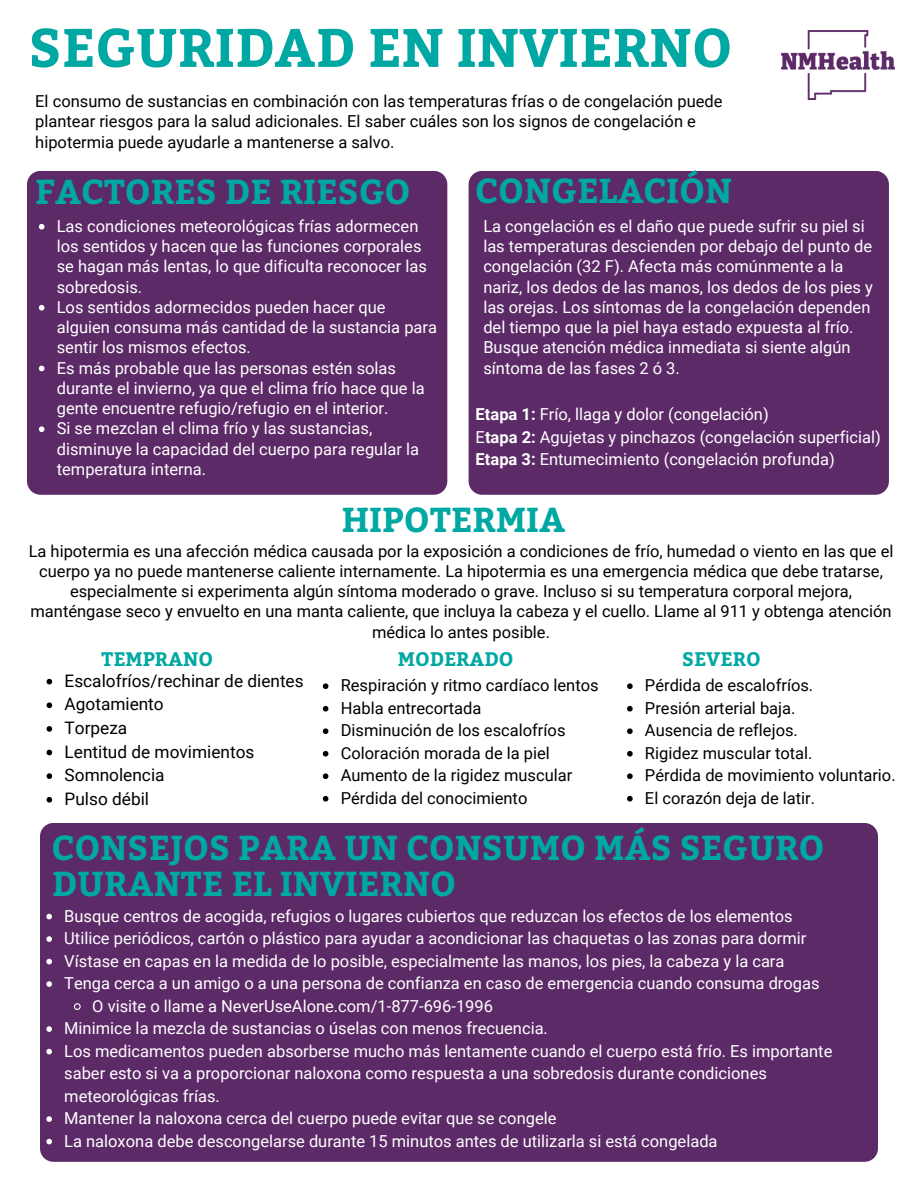
<style>
.page{position:relative;width:918px;height:1188px;background:#fff}
.page>*{position:absolute;margin:0;border:0;box-sizing:border-box;transform-origin:0 0}
.t1{font:700 54px "Bitter";color:#00a8a3}
.t2{font:700 34.5px/36px "Bitter";color:#00a8a3}
.t3{font:700 19.5px "Bitter";color:#00a8a3}
.t4{font:17.25px "Roboto";color:#000}
.t5{font:16.5px/20.2px "Roboto";color:#fff}
.t6{font:16.5px/20.2px "Roboto";color:#000}
.s1{font-weight:700}
</style>
<div class="page">
<div style="left:469px;top:171px;width:420px;height:324px;background:#5d2a68"></div>
<div style="left:27px;top:171px;width:420px;height:324px;background:#5d2a68"></div>
<div style="left:40px;top:823px;width:838px;height:339px;background:#5d2a68"></div>
<img style="left:781px;top:31px;width:114px;height:69px">
<svg style="left:46px;top:914px;width:6px;height:5px"></svg>
<svg style="left:46px;top:936px;width:6px;height:6px"></svg>
<svg style="left:46px;top:959px;width:6px;height:5px"></svg>
<svg style="left:46px;top:981px;width:6px;height:6px"></svg>
<svg style="left:73px;top:1002px;width:9px;height:9px"></svg>
<svg style="left:46px;top:1026px;width:6px;height:6px"></svg>
<svg style="left:46px;top:1049px;width:6px;height:5px"></svg>
<svg style="left:46px;top:1116px;width:6px;height:6px"></svg>
<svg style="left:46px;top:1139px;width:6px;height:5px"></svg>
<svg style="left:39px;top:224px;width:5px;height:6px"></svg>
<svg style="left:39px;top:305px;width:5px;height:6px"></svg>
<svg style="left:39px;top:366px;width:5px;height:5px"></svg>
<svg style="left:39px;top:426px;width:5px;height:6px"></svg>
<svg style="left:47px;top:679px;width:5px;height:5px"></svg>
<svg style="left:47px;top:702px;width:5px;height:6px"></svg>
<svg style="left:47px;top:726px;width:5px;height:6px"></svg>
<svg style="left:47px;top:750px;width:5px;height:5px"></svg>
<svg style="left:47px;top:773px;width:5px;height:6px"></svg>
<svg style="left:47px;top:797px;width:5px;height:6px"></svg>
<svg style="left:323px;top:683px;width:5px;height:6px"></svg>
<svg style="left:323px;top:706px;width:5px;height:6px"></svg>
<svg style="left:323px;top:728px;width:5px;height:6px"></svg>
<svg style="left:323px;top:751px;width:5px;height:6px"></svg>
<svg style="left:323px;top:773px;width:5px;height:6px"></svg>
<svg style="left:323px;top:796px;width:5px;height:6px"></svg>
<svg style="left:627px;top:683px;width:6px;height:6px"></svg>
<svg style="left:627px;top:706px;width:6px;height:6px"></svg>
<svg style="left:627px;top:728px;width:6px;height:6px"></svg>
<svg style="left:627px;top:751px;width:6px;height:6px"></svg>
<svg style="left:627px;top:773px;width:6px;height:6px"></svg>
<svg style="left:627px;top:796px;width:6px;height:6px"></svg>
<h1 class="t1" style="left:29px;top:8px;width:705px">SEGURIDAD EN INVIERNO</h1>
<p class="t6" style="left:35px;top:91px;width:689px">El consumo de sustancias en combinación con las temperaturas frías o de congelación puede plantear riesgos para la salud adicionales. El saber cuáles son los signos de congelación e hipotermia puede ayudarle a mantenerse a salvo.</p>
<p class="t2" style="left:476px;top:171px;width:258px">CONGELACIÓN</p>
<h2 class="t5" style="left:483px;top:216px;width:391px">La congelación es el daño que puede sufrir su piel si las temperaturas descienden por debajo del punto de congelación (32 F). Afecta más comúnmente a la nariz, los dedos de las manos, los dedos de los pies y las orejas. Los síntomas de la congelación dependen del tiempo que la piel haya estado expuesta al frío.<br>Busque atención médica inmediata si siente algún síntoma de las fases 2 ó 3.</h2>
<p class="t5" style="left:476px;top:405px;width:295px"><span class="s1">Etapa 1:</span> Frío, llaga y dolor (congelación)</p>
<h3 class="t5" style="left:476px;top:427px;width:407px">E<span class="s1">tapa 2:</span> Agujetas y pinchazos (congelación superficial)</h3>
<h3 class="t5" style="left:476px;top:450px;width:361px"><span class="s1">Etapa 3:</span> Entumecimiento (congelación profunda)</h3>
<p class="t2" style="left:35px;top:172px;width:377px">FACTORES DE RIESGO</p>
<p class="t5" style="left:57px;top:216px;width:372px">Las condiciones meteorológicas frías adormecen los sentidos y hacen que las funciones corporales se hagan más lentas, lo que dificulta reconocer las sobredosis.</p>
<p class="t5" style="left:57px;top:297px;width:382px">Los sentidos adormecidos pueden hacer que alguien consuma más cantidad de la sustancia para sentir los mismos efectos.</p>
<p class="t5" style="left:57px;top:358px;width:369px">Es más probable que las personas estén solas durante el invierno, ya que el clima frío hace que la gente encuentre refugio/refugio en el interior.</p>
<p class="t5" style="left:57px;top:419px;width:364px">Si se mezclan el clima frío y las sustancias, disminuye la capacidad del cuerpo para regular la temperatura interna.</p>
<p class="t2" style="left:342px;top:500px;width:225px">HIPOTERMIA</p>
<p class="t6" style="left:29px;top:541px;width:866px;text-align:center">La hipotermia es una afección médica causada por la exposición a condiciones de frío, humedad o viento en las que el cuerpo ya no puede mantenerse caliente internamente. La hipotermia es una emergencia médica que debe tratarse, especialmente si experimenta algún síntoma moderado o grave. Incluso si su temperatura corporal mejora, manténgase seco y envuelto en una manta caliente, que incluya la cabeza y el cuello. Llame al 911 y obtenga atención médica lo antes posible.</p>
<p class="t4" style="left:65px;top:671px;width:241px">Escalofríos/rechinar de dientes</p>
<p class="t4" style="left:65px;top:694px;width:101px">Agotamiento</p>
<p class="t4" style="left:65px;top:718px;width:64px">Torpeza</p>
<p class="t4" style="left:65px;top:742px;width:191px">Lentitud de movimientos</p>
<p class="t4" style="left:65px;top:765px;width:101px">Somnolencia</p>
<h3 class="t4" style="left:65px;top:789px;width:86px">Pulso débil</h3>
<p class="t3" style="left:102px;top:644px;width:113px">TEMPRANO</p>
<p class="t3" style="left:398px;top:644px;width:117px">MODERADO</p>
<p class="t3" style="left:682px;top:644px;width:80px">SEVERO</p>
<h2 class="t6" style="left:645px;top:676px;width:170px">Pérdida de escalofríos.</h2>
<p class="t6" style="left:645px;top:698px;width:152px">Presión arterial baja.</p>
<p class="t6" style="left:645px;top:721px;width:154px">Ausencia de reflejos.</p>
<p class="t6" style="left:645px;top:743px;width:169px">Rigidez muscular total.</p>
<p class="t6" style="left:645px;top:766px;width:252px">Pérdida de movimiento voluntario.</p>
<p class="t6" style="left:645px;top:788px;width:172px">El corazón deja de latir.</p>
<p class="t6" style="left:341px;top:676px;width:259px">Respiración y ritmo cardíaco lentos</p>
<p class="t6" style="left:341px;top:698px;width:142px">Habla entrecortada</p>
<p class="t6" style="left:341px;top:721px;width:226px">Disminución de los escalofríos</p>
<p class="t6" style="left:341px;top:743px;width:211px">Coloración morada de la piel</p>
<p class="t6" style="left:341px;top:766px;width:233px">Aumento de la rigidez muscular</p>
<p class="t6" style="left:341px;top:788px;width:188px">Pérdida del conocimiento</p>
<p class="t2" style="left:52px;top:828px;width:774px">CONSEJOS PARA UN CONSUMO MÁS SEGURO<br>DURANTE EL INVIERNO</p>
<p class="t5" style="left:64px;top:906px;width:730px">Busque centros de acogida, refugios o lugares cubiertos que reduzcan los efectos de los elementos</p>
<p class="t5" style="left:64px;top:928px;width:744px">Utilice periódicos, cartón o plástico para ayudar a acondicionar las chaquetas o las zonas para dormir</p>
<h2 class="t5" style="left:64px;top:951px;width:722px">Vístase en capas en la medida de lo posible, especialmente las manos, los pies, la cabeza y la cara</h2>
<p class="t5" style="left:64px;top:973px;width:757px">Tenga cerca a un amigo o a una persona de confianza en caso de emergencia cuando consuma drogas</p>
<p class="t5" style="left:92px;top:996px;width:402px">O visite o llame a NeverUseAlone.com/1-877-696-1996</p>
<p class="t5" style="left:64px;top:1018px;width:485px">Minimice la mezcla de sustancias o úselas con menos frecuencia.</p>
<p class="t5" style="left:64px;top:1040px;width:770px;line-height:22.5px">Los medicamentos pueden absorberse mucho más lentamente cuando el cuerpo está frío. Es importante saber esto si va a proporcionar naloxona como respuesta a una sobredosis durante condiciones meteorológicas frías.</p>
<h2 class="t5" style="left:64px;top:1108px;width:494px">Mantener la naloxona cerca del cuerpo puede evitar que se congele</h2>
<p class="t5" style="left:64px;top:1131px;width:655px">La naloxona debe descongelarse durante 15 minutos antes de utilizarla si está congelada</p>
</div>
